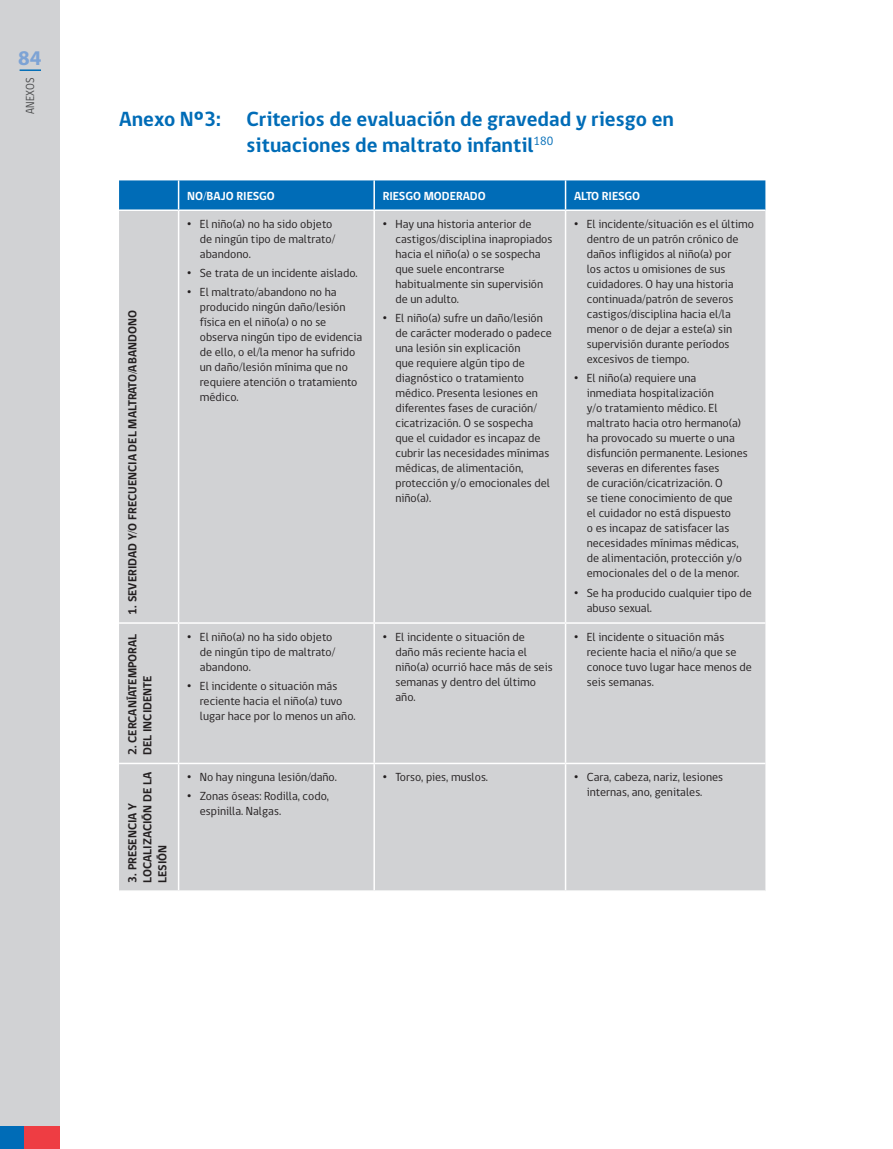
<style>
.page{position:relative;width:893px;height:1149px;background:#fff}
.page>*{position:absolute;margin:0;border:0;box-sizing:border-box;transform-origin:0 0}
.t1{font:700 21px/25.5px "gob CL";color:#006cb7;text-align:center}
.t2{font:700 21px "Myriad Pro";color:#7da3d5}
.t3{font:12px/15px "gob CL";color:#231f20}
.t4{font:700 12px/15px "gob CL";color:#231f20}
.t5{font:700 12px "gob CL";color:#fff}
.t6{font:12px "gob CL";letter-spacing:.025em;color:#4b4c4d;scale:.9 1}
.s1{font-family:"Arial"}
</style>
<div class="page">
<div style="left:0;top:0;width:60px;height:1148px;background:#d1d2d4"></div>
<hr style="left:20px;top:69px;width:21px;height:2px;background:#006cb7">
<div style="left:0;top:1125px;width:36px;height:23px;background:#006cb7"></div>
<div style="left:25px;top:1125px;width:35px;height:23px;background:#ee3d43"></div>
<div style="left:119px;top:211px;width:646px;height:679px;background:#d1d2d4"></div>
<hr style="left:178px;top:211px;width:1px;height:411px;background:#fff">
<hr style="left:373px;top:211px;width:2px;height:411px;background:#fff">
<hr style="left:565px;top:211px;width:1px;height:411px;background:#fff">
<hr style="left:119px;top:622px;width:60px;height:1px;background:#fff">
<hr style="left:179px;top:622px;width:195px;height:1px;background:#fff">
<hr style="left:178px;top:623px;width:1px;height:139px;background:#fff">
<hr style="left:374px;top:622px;width:192px;height:1px;background:#fff">
<hr style="left:373px;top:623px;width:2px;height:139px;background:#fff">
<hr style="left:566px;top:622px;width:199px;height:1px;background:#fff">
<hr style="left:565px;top:623px;width:1px;height:139px;background:#fff">
<hr style="left:119px;top:762px;width:60px;height:2px;background:#fff">
<hr style="left:179px;top:762px;width:195px;height:2px;background:#fff">
<hr style="left:178px;top:764px;width:1px;height:126px;background:#fff">
<hr style="left:374px;top:762px;width:192px;height:2px;background:#fff">
<hr style="left:373px;top:764px;width:2px;height:126px;background:#fff">
<hr style="left:566px;top:762px;width:199px;height:2px;background:#fff">
<hr style="left:565px;top:764px;width:1px;height:126px;background:#fff">
<div style="left:119px;top:180px;width:646px;height:29px;background:#006cb7"></div>
<h1 class="t2" style="left:18px;top:45px;width:25px">84</h1>
<p class="t6" style="left:22px;top:114px;width:42px;rotate:-90deg">ANEXOS</p>
<h1 class="t1" style="left:119px;top:107px;width:556px">Anexo Nº3: Criterios de evaluación de gravedad y riesgo en situaciones de maltrato infantil<sup>180</sup></h1>
<p class="t5" style="left:187px;top:187px;width:89px">NO/BAJO RIESGO</p>
<p class="t5" style="left:383px;top:187px;width:105px">RIESGO MODERADO</p>
<p class="t5" style="left:574px;top:187px;width:68px">ALTO RIESGO</p>
<p class="t4" style="left:125px;top:614px;width:305px;rotate:-90deg">1. SEVERIDAD Y/O FRECUENCIA DEL MALTRATO/ABANDONO</p>
<p class="t3" style="left:200px;top:216px;width:137px;text-indent:-13px"><span class="s1">•</span> El niño(a) no ha sido objeto de ningún tipo de maltrato/ abandono.</p>
<p class="t3" style="left:187px;top:266px;width:172px"><span class="s1">•</span> Se trata de un incidente aislado.</p>
<p class="t3" style="left:200px;top:285px;width:164px;text-indent:-13px"><span class="s1">•</span> El maltrato/abandono no ha producido ningún daño/lesión física en el niño(a) o no se observa ningún tipo de evidencia de ello, o el/la menor ha sufrido un daño/lesión mínima que no requiere atención o tratamiento médico.</p>
<p class="t4" style="left:125px;top:754px;width:122px;rotate:-90deg">2. CERCANÍATEMPORAL<br>DEL INCIDENTE</p>
<p class="t3" style="left:200px;top:629px;width:137px;text-indent:-13px"><span class="s1">•</span> El niño(a) no ha sido objeto de ningún tipo de maltrato/ abandono.</p>
<p class="t3" style="left:200px;top:678px;width:157px;text-indent:-13px"><span class="s1">•</span> El incidente o situación más reciente hacia el niño(a) tuvo lugar hace por lo menos un año.</p>
<p class="t4" style="left:125px;top:882px;width:112px;rotate:-90deg">3. PRESENCIA Y<br>LOCALIZACIÓN DE LA<br>LESIÓN</p>
<p class="t3" style="left:187px;top:769px;width:151px"><span class="s1">•</span> No hay ninguna lesión/daño.</p>
<p class="t3" style="left:200px;top:788px;width:131px;text-indent:-13px"><span class="s1">•</span> Zonas óseas: Rodilla, codo, espinilla. Nalgas.</p>
<p class="t3" style="left:395px;top:216px;width:158px;text-indent:-13px"><span class="s1">•</span> Hay una historia anterior de castigos/disciplina inapropiados hacia el niño(a) o se sospecha que suele encontrarse habitualmente sin supervisión de un adulto.</p>
<p class="t3" style="left:395px;top:311px;width:158px;text-indent:-13px"><span class="s1">•</span> El niño(a) sufre un daño/lesión de carácter moderado o padece una lesión sin explicación<br>que requiere algún tipo de diagnóstico o tratamiento médico. Presenta lesiones en diferentes fases de curación/ cicatrización. O se sospecha que el cuidador es incapaz de cubrir las necesidades mínimas médicas, de alimentación, protección y/o emocionales del niño(a).</p>
<p class="t3" style="left:587px;top:216px;width:169px;text-indent:-13px"><span class="s1">•</span> El incidente/situación es el último dentro de un patrón crónico de daños infligidos al niño(a) por<br>los actos u omisiones de sus cuidadores. O hay una historia continuada/patrón de severos castigos/disciplina hacia el/la menor o de dejar a este(a) sin supervisión durante períodos excesivos de tiempo.</p>
<p class="t3" style="left:587px;top:371px;width:162px;text-indent:-13px"><span class="s1">•</span> El niño(a) requiere una inmediata hospitalización<br>y/o tratamiento médico. El maltrato hacia otro hermano(a) ha provocado su muerte o una disfunción permanente. Lesiones severas en diferentes fases<br>de curación/cicatrización. O<br>se tiene conocimiento de que<br>el cuidador no está dispuesto<br>o es incapaz de satisfacer las necesidades mínimas médicas, de alimentación, protección y/o emocionales del o de la menor.</p>
<p class="t3" style="left:587px;top:585px;width:167px;text-indent:-13px"><span class="s1">•</span> Se ha producido cualquier tipo de abuso sexual.</p>
<p class="t3" style="left:395px;top:629px;width:159px;text-indent:-13px"><span class="s1">•</span> El incidente o situación de<br>daño más reciente hacia el niño(a) ocurrió hace más de seis semanas y dentro del último año.</p>
<p class="t3" style="left:587px;top:629px;width:167px;text-indent:-13px"><span class="s1">•</span> El incidente o situación más reciente hacia el niño/a que se conoce tuvo lugar hace menos de seis semanas.</p>
<p class="t3" style="left:383px;top:769px;width:107px"><span class="s1">•</span> Torso, pies, muslos.</p>
<p class="t3" style="left:587px;top:769px;width:138px;text-indent:-13px"><span class="s1">•</span> Cara, cabeza, nariz, lesiones internas, ano, genitales.</p>
</div>
